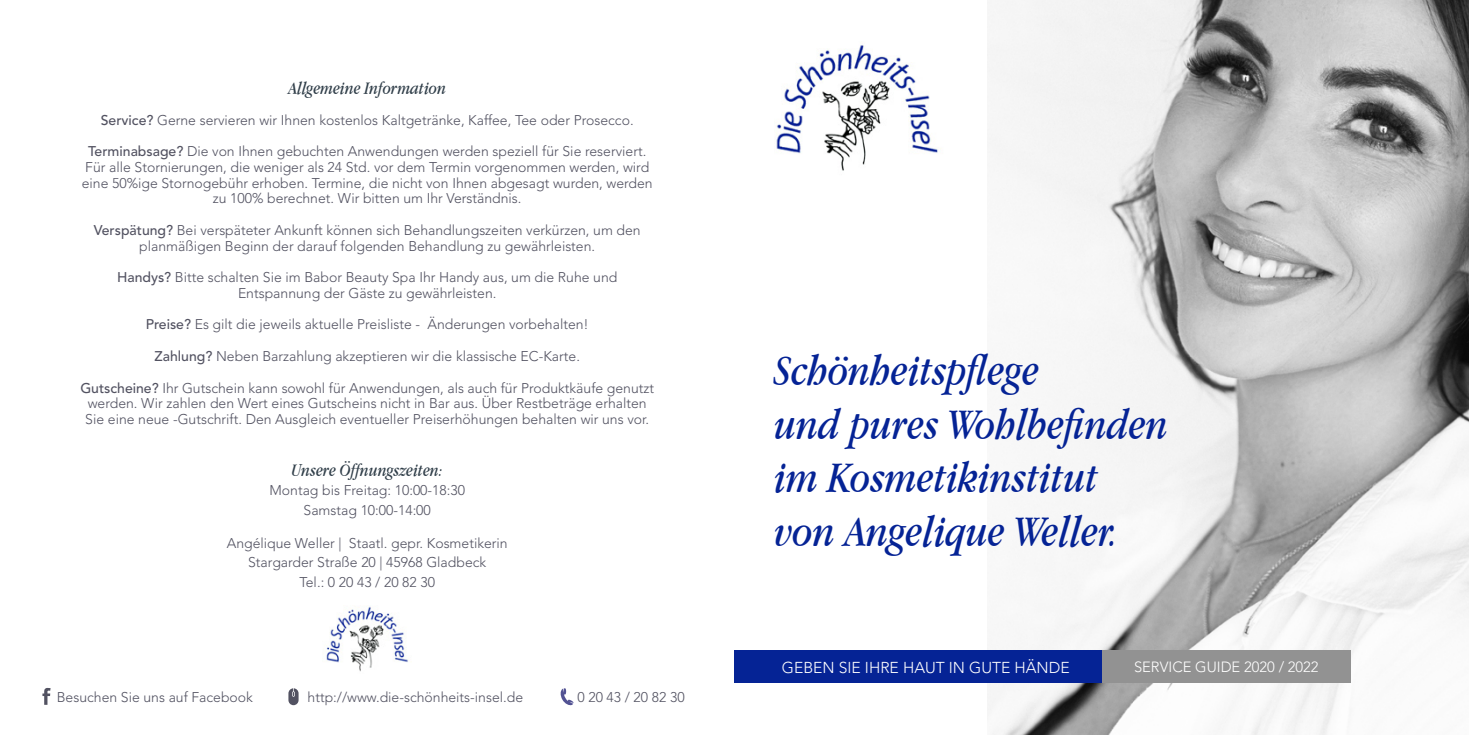
<style>
.page{position:relative;width:1469px;height:735px;background:#fff}
.page>*{position:absolute;margin:0;border:0;box-sizing:border-box;transform-origin:0 0}
.t1{font:italic 45.5px/53.9px "Apple Garamond";color:#052395}
.t2{font:italic 18.38px "Apple Garamond";color:#303e49}
.t3{font:300 15.75px "Avenir LT Std";color:#fff}
.t4{font:300 14.7px "Avenir LT Std";color:#fff}
.t5{font:300 14px/15.8px "Avenir LT Std";color:#525261;text-align:center}
.s1{font-weight:500}
</style>
<div class="page">
<img style="left:987px;top:0;width:481px;height:734px">
<img style="left:776px;top:44px;width:165px;height:127px">
<div style="left:734px;top:650px;width:367px;height:32px;background:#052395"></div>
<div style="left:1101px;top:650px;width:249px;height:32px;background:#929292"></div>
<svg style="left:42px;top:687px;width:9px;height:17px"></svg>
<svg style="left:560px;top:688px;width:13px;height:17px"></svg>
<svg style="left:288px;top:688px;width:10px;height:16px"></svg>
<img style="left:326px;top:606px;width:82px;height:66px">
<h2 class="t2" style="left:288px;top:77px;width:159px">Allgemeine Information</h2>
<p class="t5" style="left:101px;top:112px;width:534px"><span class="s1">Service?</span> Gerne servieren wir Ihnen kostenlos Kaltgetränke, Kaffee, Tee oder Prosecco.</p>
<p class="t5" style="left:82px;top:143px;width:572px"><span class="s1">Terminabsage?</span> Die von Ihnen gebuchten Anwendungen werden speziell für Sie reserviert.<br>Für alle Stornierungen, die weniger als 24 Std. vor dem Termin vorgenommen werden, wird eine 50%ige Stornogebühr erhoben. Termine, die nicht von Ihnen abgesagt wurden, werden zu 100% berechnet. Wir bitten um Ihr Verständnis.</p>
<p class="t5" style="left:94px;top:222px;width:548px"><span class="s1">Verspätung?</span> Bei verspäteter Ankunft können sich Behandlungszeiten verkürzen, um den planmäßigen Beginn der darauf folgenden Behandlung zu gewährleisten.</p>
<p class="t5" style="left:117px;top:269px;width:502px"><span class="s1">Handys?</span> Bitte schalten Sie im Babor Beauty Spa Ihr Handy aus, um die Ruhe und<br>Entspannung der Gäste zu gewährleisten.</p>
<p class="t5" style="left:146px;top:316px;width:444px"><span class="s1">Preise?</span> Es gilt die jeweils aktuelle Preisliste - Änderungen vorbehalten!</p>
<p class="t5" style="left:154px;top:348px;width:427px"><span class="s1">Zahlung?</span> Neben Barzahlung akzeptieren wir die klassische EC-Karte.</p>
<p class="t5" style="left:80px;top:379px;width:575px"><span class="s1">Gutscheine?</span> Ihr Gutschein kann sowohl für Anwendungen, als auch für Produktkäufe genutzt werden. Wir zahlen den Wert eines Gutscheins nicht in Bar aus. Über Restbeträge erhalten<br>Sie eine neue -Gutschrift. Den Ausgleich eventueller Preiserhöhungen behalten wir uns vor.</p>
<h2 class="t2" style="left:291px;top:459px;width:153px">Unsere Öffnungszeiten:</h2>
<p class="t5" style="left:269px;top:480px;width:197px;line-height:19.2px">Montag bis Freitag: 10:00-18:30<br>Samstag 10:00-14:00</p>
<p class="t5" style="left:227px;top:533px;width:282px;line-height:19.2px">Angélique Weller | Staatl. gepr. Kosmetikerin<br>Stargarder Straße 20 | 45968 Gladbeck<br>Tel.: 0 20 43 / 20 82 30</p>
<p class="t5" style="left:57px;top:688px;width:198px">Besuchen Sie uns auf Facebook</p>
<p class="t5" style="left:307px;top:688px;width:217px">http://www.die-schönheits-insel.de</p>
<p class="t5" style="left:577px;top:688px;width:109px">0 20 43 / 20 82 30</p>
<h1 class="t1" style="left:774px;top:342px;width:395px">Schönheitspflege<br>und pures Wohlbefinden im Kosmetikinstitut von Angelique Weller.</h1>
<p class="t3" style="left:782px;top:657px;width:289px">GEBEN SIE IHRE HAUT IN GUTE HÄNDE</p>
<p class="t4" style="left:1134px;top:657px;width:186px">SERVICE GUIDE 2020 / 2022</p>
</div>
